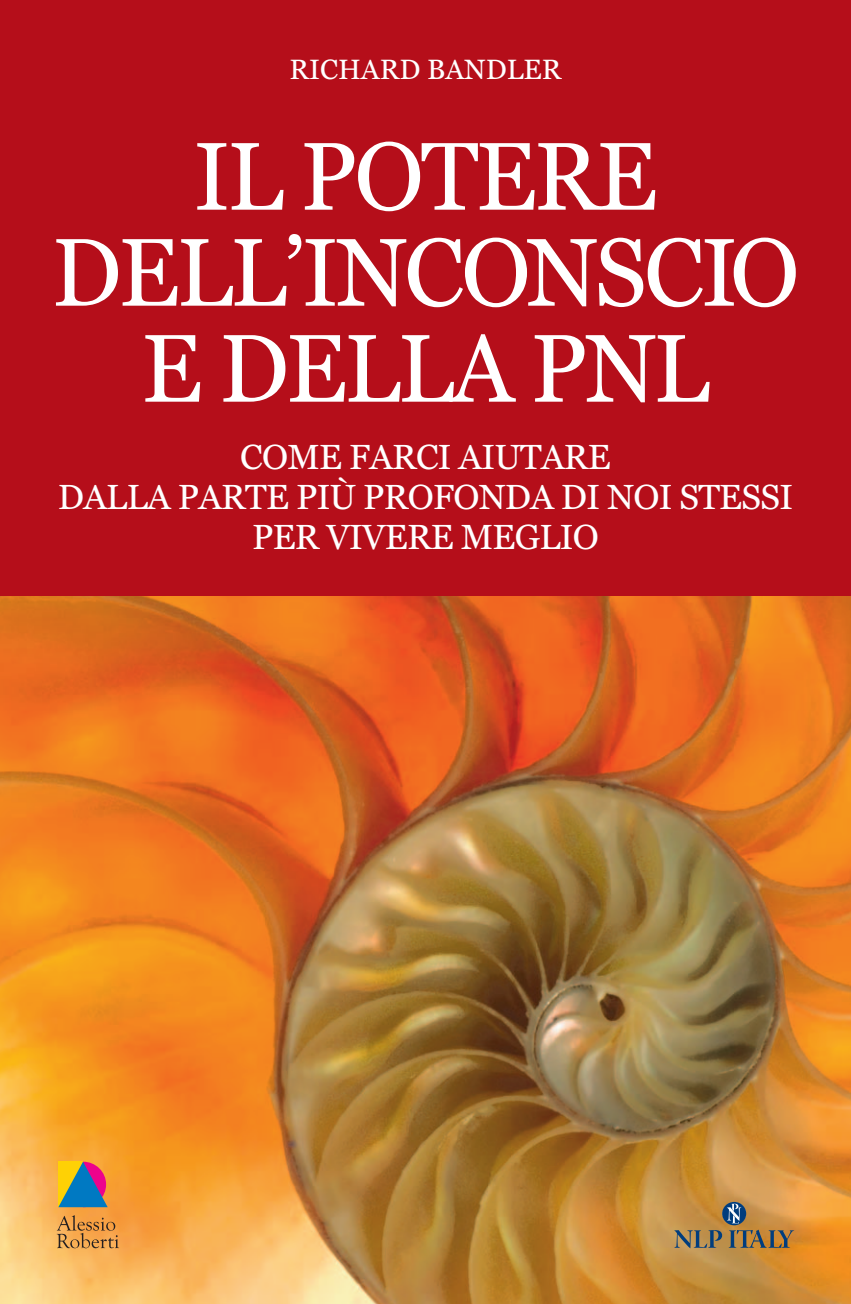
<style>
.page{position:relative;width:851px;height:1304px;background:#fff}
.page>*{position:absolute;margin:0;border:0;box-sizing:border-box;transform-origin:0 0}
.t1{font:96px/96px "Georgia";letter-spacing:-.03em;color:#fff;text-align:center}
.t2{font:35px/40px "Georgia";letter-spacing:-.02em;color:#fff;text-align:center}
.t3{font:28px "Georgia";color:#fff}
</style>
<div class="page">
<div style="left:0;top:0;width:850px;height:1303px;background:#b50e1a"></div>
<img style="left:0;top:596px;width:850px;height:707px">
<svg style="left:58px;top:1162px;width:50px;height:45px;background:#7d817c"></svg>
<svg style="left:57px;top:1215px;width:62px;height:33px;background:#d18e44"></svg>
<svg style="left:674px;top:1202px;width:120px;height:46px;background:#a58352"></svg>
<p class="t3" style="left:289px;top:53px;width:273px">RICHARD BANDLER</p>
<h1 class="t1" style="left:52px;top:128px;width:749px">IL POTERE<br>DELL’INCONSCIO<br>E DELLA PNL</h1>
<p class="t2" style="left:58px;top:436px;width:736px">COME FARCI AIUTARE<br>DALLA PARTE PIÙ PROFONDA DI NOI STESSI<br>PER VIVERE MEGLIO</p>
</div>
